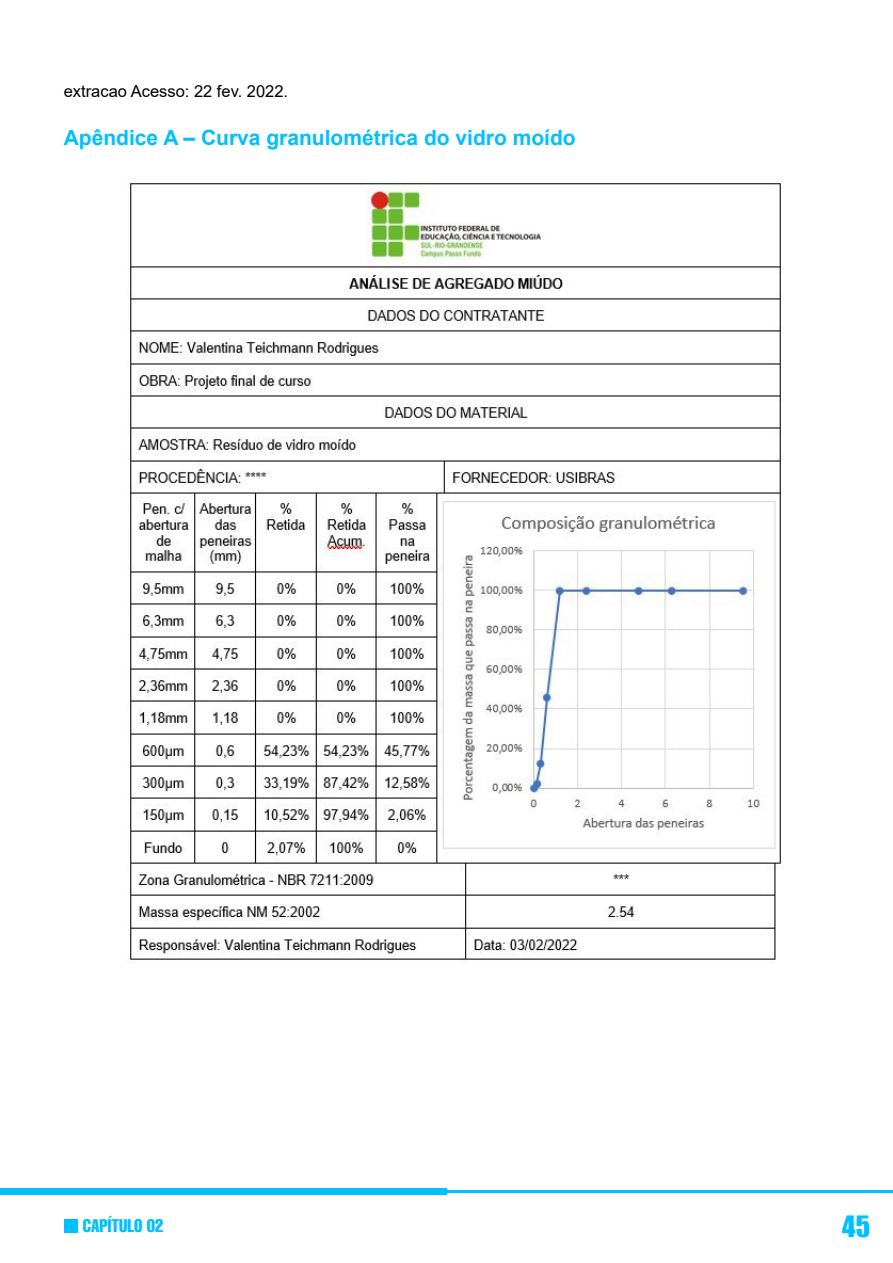
<style>
.page{position:relative;width:893px;height:1263px;background:#fff}
.page>*{position:absolute;margin:0;border:0;box-sizing:border-box;transform-origin:0 0}
.t1{font:27px "Impact";color:#00c0ff}
.t2{font:700 21px "Arial";color:#00c0ff}
.t3{font:extra-condensed 18px "Helvetica";color:#00c0ff}
.t4{font:16.5px "Arial";color:#000}
</style>
<div class="page">
<div style="left:0;top:1188px;width:446px;height:7px;background:#00c0ff"></div>
<hr style="left:446px;top:1191px;width:447px;height:2px;background:#00c0ff">
<div style="left:65px;top:1219px;width:13px;height:14px;background:#00c0ff"></div>
<img style="left:128px;top:183px;width:655px;height:781px">
<p class="t4" style="left:64px;top:80px;width:226px">extracao Acesso: 22 fev. 2022.</p>
<p class="t2" style="left:64px;top:123px;width:513px">Apêndice A – Curva granulométrica do vidro moído</p>
<p class="t3" style="left:83px;top:1214px;width:82px">CAPÍTULO 02</p>
<p class="t1" style="left:842px;top:1206px;width:29px">45</p>
</div>
